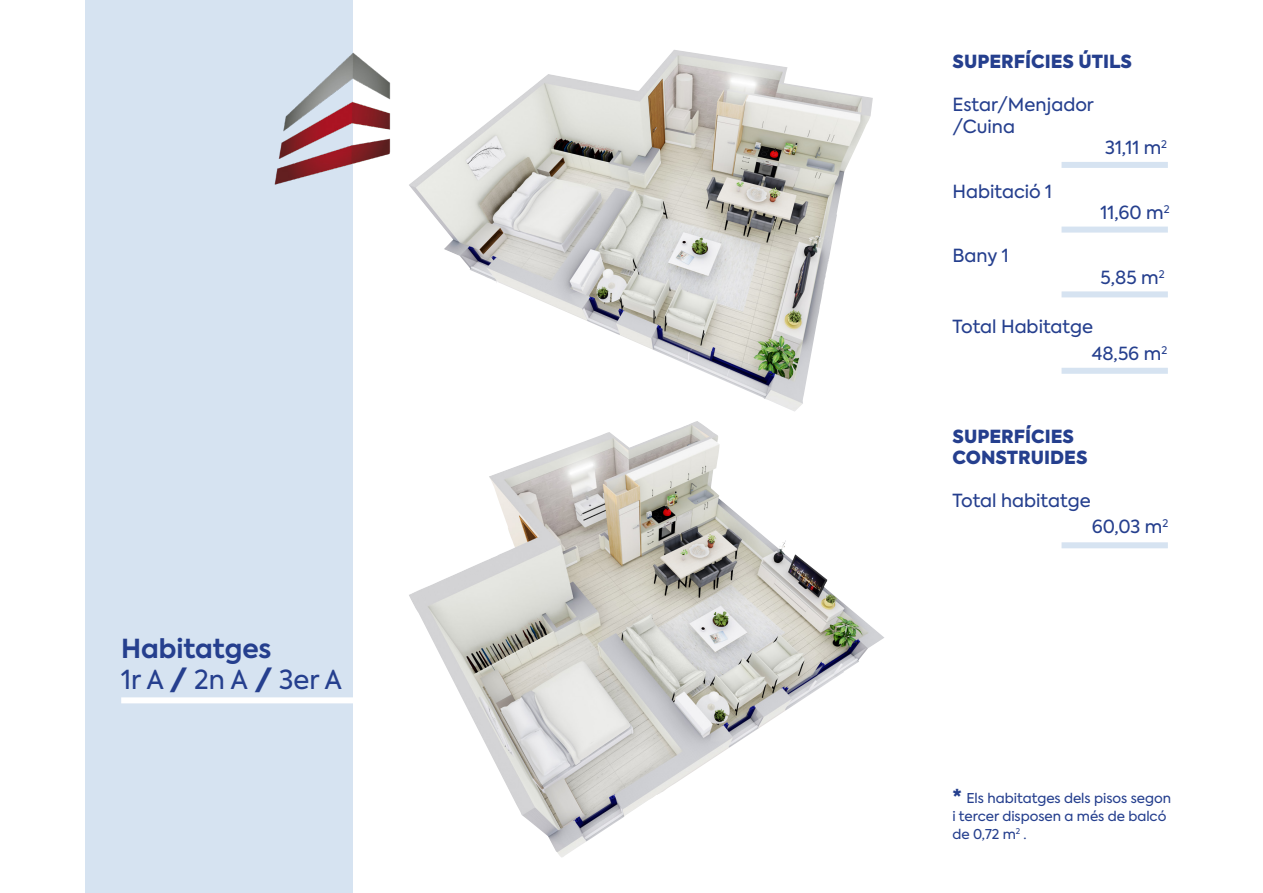
<style>
.page{position:relative;width:1263px;height:893px;background:#fff}
.page>*{position:absolute;margin:0;border:0;box-sizing:border-box;transform-origin:0 0}
.t1{font:26.1px "Axiforma";color:#253f8e}
.t2{font:700 26.1px "Axiforma";color:#253f8e}
.t3{font:18px "Axiforma";color:#253f8e}
.t4{font:900 18px "Axiforma";color:#253f8e}
.t5{font:13.5px "Axiforma";color:#253f8e}
.s1{font-weight:800}
.s2{font-weight:900;font-size:18px}
</style>
<div class="page">
<div style="left:85px;top:0;width:268px;height:893px;background:#d6e3f1"></div>
<img style="left:409px;top:421px;width:475px;height:436px">
<img style="left:414px;top:50px;width:459px;height:362px">
<div style="left:1061px;top:162px;width:107px;height:6px;background:#d6e3f1"></div>
<div style="left:1061px;top:227px;width:107px;height:6px;background:#d6e3f1"></div>
<div style="left:1061px;top:291px;width:107px;height:6px;background:#d6e3f1"></div>
<div style="left:1061px;top:368px;width:107px;height:6px;background:#d6e3f1"></div>
<div style="left:1061px;top:542px;width:107px;height:6px;background:#d6e3f1"></div>
<div style="left:121px;top:697px;width:247px;height:6px;background:#fff"></div>
<img style="left:274px;top:52px;width:140px;height:139px">
<p class="t2" style="left:121px;top:631px;width:152px">Habitatges</p>
<p class="t1" style="left:121px;top:663px;width:223px">1r A <span class="s1">/</span> 2n A <span class="s1">/</span> 3er A</p>
<p class="t4" style="left:952px;top:49px;width:181px">SUPERFÍCIES ÚTILS</p>
<p class="t3" style="left:952px;top:93px;width:143px">Estar/Menjador</p>
<p class="t3" style="left:952px;top:115px;width:64px">/Cuina</p>
<p class="t3" style="left:1105px;top:136px;width:64px">31,11 m<sup>2</sup></p>
<p class="t3" style="left:952px;top:179px;width:101px">Habitació 1</p>
<p class="t3" style="left:1100px;top:201px;width:70px">11,60 m<sup>2</sup></p>
<p class="t3" style="left:952px;top:244px;width:58px">Bany 1</p>
<p class="t3" style="left:1100px;top:266px;width:66px">5,85 m<sup>2</sup></p>
<p class="t3" style="left:952px;top:315px;width:142px">Total Habitatge</p>
<p class="t3" style="left:1092px;top:342px;width:77px">48,56 m<sup>2</sup></p>
<p class="t4" style="left:952px;top:423px;width:123px">SUPERFÍCIES</p>
<p class="t4" style="left:952px;top:445px;width:136px">CONSTRUIDES</p>
<p class="t3" style="left:952px;top:489px;width:140px">Total habitatge</p>
<p class="t3" style="left:1092px;top:515px;width:78px">60,03 m<sup>2</sup></p>
<p class="t5" style="left:952px;top:789px;width:220px"><span class="s2">*</span> Els habitatges dels pisos segon</p>
<p class="t5" style="left:952px;top:807px;width:215px">i tercer disposen a més de balcó</p>
<p class="t5" style="left:952px;top:825px;width:76px">de 0,72 m<sup>2</sup> .</p>
</div>
